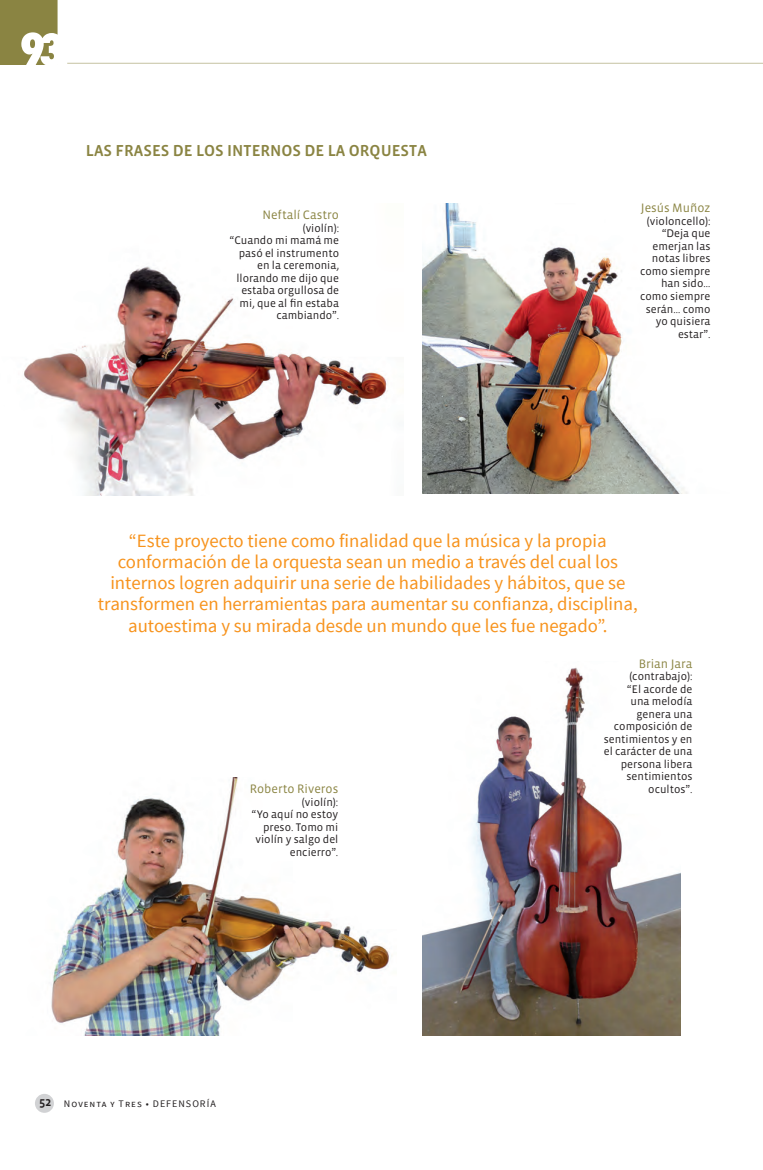
<style>
.page{position:relative;width:763px;height:1170px;background:#fff}
.page>*{position:absolute;margin:0;border:0;box-sizing:border-box;transform-origin:0 0}
.t1{font:18.75px/21.2px "Source Sans Pro";color:#f7931d;text-align:center}
.t2{font:16.25px "Vista Sans Med";color:#8a8442}
.t3{font:12.5px "Vista Sans";color:#8a8442}
.t4{font:11.25px/12.5px "Vista Sans";color:#231f20;text-align:right}
.t5{font:10px "Source Sans Pro";letter-spacing:.1em;color:#231f20}
.s1{font-family:"Vista Sans Med";font-size:12.5px}
</style>
<div class="page">
<div style="left:35px;top:1093px;width:19px;height:19px;background:#d1d2d4;border-radius:50%"></div>
<img style="left:422px;top:203px;width:265px;height:291px">
<img style="left:51px;top:777px;width:341px;height:258px">
<img style="left:24px;top:266px;width:364px;height:229px">
<img style="left:422px;top:667px;width:257px;height:368px">
<hr style="left:67px;top:63px;width:695px;height:1px;background:#8a8442">
<svg style="left:0;top:0;width:57px;height:65px"></svg>
<h2 class="t2" style="left:86px;top:143px;width:67px">LAS FRASES</h2>
<h2 class="t2" style="left:173px;top:143px;width:255px">DE LOS INTERNOS DE LA ORQUESTA</h2>
<p class="t3" style="left:262px;top:208px;width:78px">Neftalí Castro</p>
<p class="t4" style="left:230px;top:222px;width:111px">(violín):<br>“Cuando mi mamá me pasó el instrumento en la ceremonia, llorando me dijo que estaba orgullosa de mi, que al fin estaba cambiando”.</p>
<p class="t3" style="left:640px;top:202px;width:71px">Jesús Muñoz</p>
<p class="t4" style="left:639px;top:215px;width:72px">(violoncello): “Deja que emerjan las notas libres como siempre han sido… como siempre serán… como yo quisiera estar”.</p>
<p class="t1" style="left:98px;top:530px;width:541px">“Este proyecto tiene como finalidad que la música y la propia conformación de la orquesta sean un medio a través del cual los internos logren adquirir una serie de habilidades y hábitos, que se transformen en herramientas para aumentar su confianza, disciplina, autoestima y su mirada desde un mundo que les fue negado”.</p>
<p class="t3" style="left:249px;top:782px;width:90px">Roberto Riveros</p>
<p class="t4" style="left:252px;top:795px;width:88px">(violín):<br>“Yo aquí no estoy preso. Tomo mi violín y salgo del encierro”.</p>
<p class="t5" style="left:39px;top:1097px;width:178px"><span class="s1">52</span> Noventa y Tres • DEFENSORÍA</p>
<p class="t3" style="left:638px;top:657px;width:55px">Brian Jara</p>
<p class="t4" style="left:603px;top:670px;width:90px">(contrabajo):<br>“El acorde de<br>una melodía genera una composición de sentimientos y en el carácter de una persona libera sentimientos ocultos”.</p>
</div>
